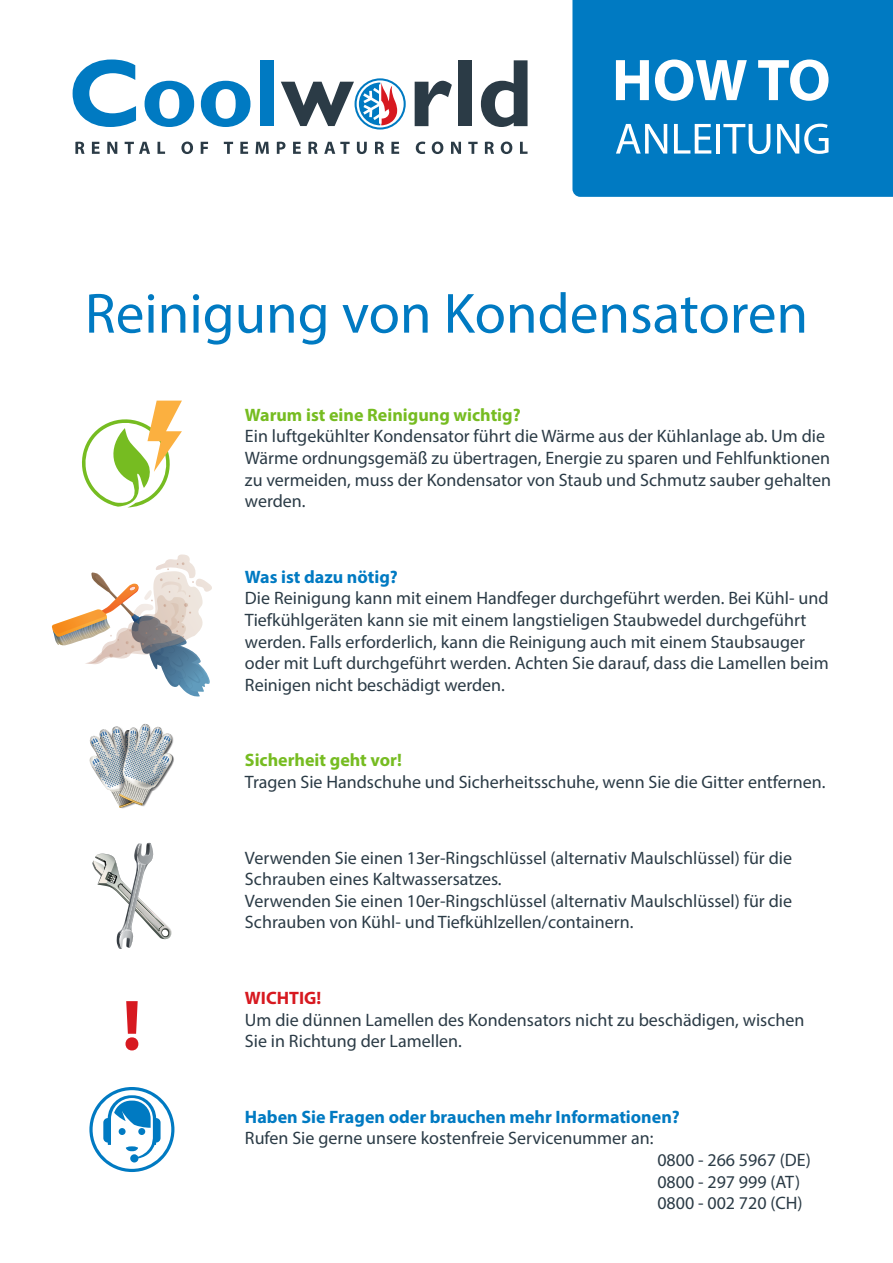
<style>
.page{position:relative;width:893px;height:1263px;background:#fff}
.page>*{position:absolute;margin:0;border:0;box-sizing:border-box;transform-origin:0 0}
.t1{font:57px "Myriad Pro";color:#007ac2}
.t2{font:18px/21.6px "Myriad Pro";color:#2b3b46}
.t3{font:700 18px "Myriad Pro";color:#007ac2}
.t4{font:700 18px "Myriad Pro";color:#76bc21}
.t5{font:700 18px "Myriad Pro";color:#d71920}
</style>
<div class="page">
<div style="left:572px;top:0;width:321px;height:197px;background:#007ac2"></div>
<svg style="left:616px;top:60px;width:33px;height:40px"></svg>
<svg style="left:655px;top:60px;width:92px;height:41px"></svg>
<svg style="left:758px;top:60px;width:70px;height:41px"></svg>
<svg style="left:73px;top:60px;width:63px;height:67px"></svg>
<svg style="left:145px;top:81px;width:49px;height:46px"></svg>
<svg style="left:201px;top:81px;width:49px;height:46px"></svg>
<div style="left:260px;top:60px;width:14px;height:66px;background:#007ac2"></div>
<svg style="left:281px;top:78px;width:125px;height:52px"></svg>
<svg style="left:415px;top:81px;width:37px;height:45px"></svg>
<div style="left:458px;top:60px;width:14px;height:66px;background:#2b3b46"></div>
<svg style="left:481px;top:60px;width:46px;height:67px"></svg>
<svg style="left:75px;top:142px;width:10px;height:12px"></svg>
<svg style="left:92px;top:142px;width:8px;height:12px"></svg>
<svg style="left:107px;top:142px;width:10px;height:12px"></svg>
<svg style="left:125px;top:142px;width:25px;height:12px"></svg>
<svg style="left:158px;top:142px;width:7px;height:12px"></svg>
<svg style="left:181px;top:142px;width:12px;height:12px"></svg>
<svg style="left:201px;top:142px;width:7px;height:12px"></svg>
<svg style="left:224px;top:142px;width:9px;height:12px"></svg>
<svg style="left:240px;top:142px;width:8px;height:12px"></svg>
<svg style="left:256px;top:142px;width:13px;height:12px"></svg>
<svg style="left:277px;top:142px;width:8px;height:12px"></svg>
<svg style="left:293px;top:142px;width:8px;height:12px"></svg>
<svg style="left:308px;top:142px;width:10px;height:12px"></svg>
<svg style="left:324px;top:142px;width:26px;height:12px"></svg>
<svg style="left:357px;top:142px;width:10px;height:12px"></svg>
<svg style="left:375px;top:142px;width:9px;height:12px"></svg>
<svg style="left:391px;top:142px;width:8px;height:12px"></svg>
<svg style="left:416px;top:142px;width:9px;height:12px"></svg>
<svg style="left:432px;top:142px;width:11px;height:12px"></svg>
<svg style="left:451px;top:142px;width:10px;height:12px"></svg>
<svg style="left:468px;top:142px;width:10px;height:12px"></svg>
<svg style="left:485px;top:142px;width:9px;height:12px"></svg>
<svg style="left:501px;top:142px;width:11px;height:12px"></svg>
<svg style="left:520px;top:142px;width:7px;height:12px"></svg>
<svg style="left:52px;top:554px;width:160px;height:143px"></svg>
<svg style="left:82px;top:401px;width:100px;height:106px"></svg>
<svg style="left:89px;top:1087px;width:85px;height:85px"></svg>
<div style="left:93px;top:1090px;width:78px;height:79px;background:#fff;border-radius:50%"></div>
<svg style="left:103px;top:1095px;width:58px;height:67px"></svg>
<svg style="left:125px;top:1001px;width:13px;height:49px"></svg>
<svg style="left:92px;top:843px;width:80px;height:106px"></svg>
<svg style="left:89px;top:724px;width:85px;height:85px"></svg>
<svg style="left:616px;top:124px;width:51px;height:30px"></svg>
<svg style="left:674px;top:124px;width:37px;height:30px"></svg>
<hr style="left:716px;top:124px;width:4px;height:30px;background:#fff">
<svg style="left:723px;top:124px;width:47px;height:30px"></svg>
<svg style="left:777px;top:124px;width:51px;height:30px"></svg>
<h1 class="t1" style="left:85px;top:278px;width:725px">Reinigung von Kondensatoren</h1>
<p class="t4" style="left:245px;top:403px;width:277px">Warum ist eine Reinigung wichtig?</p>
<p class="t2" style="left:245px;top:425px;width:588px">Ein luftgekühlter Kondensator führt die Wärme aus der Kühlanlage ab. Um die Wärme ordnungsgemäß zu übertragen, Energie zu sparen und Fehlfunktionen zu vermeiden, muss der Kondensator von Staub und Schmutz sauber gehalten werden.</p>
<p class="t3" style="left:245px;top:565px;width:154px">Was ist dazu nötig?</p>
<p class="t2" style="left:245px;top:587px;width:585px">Die Reinigung kann mit einem Handfeger durchgeführt werden. Bei Kühl- und Tiefkühlgeräten kann sie mit einem langstieligen Staubwedel durchgeführt werden. Falls erforderlich, kann die Reinigung auch mit einem Staubsauger oder mit Luft durchgeführt werden. Achten Sie darauf, dass die Lamellen beim Reinigen nicht beschädigt werden.</p>
<p class="t4" style="left:245px;top:748px;width:158px">Sicherheit geht vor!</p>
<p class="t2" style="left:245px;top:771px;width:582px">Tragen Sie Handschuhe und Sicherheitsschuhe, wenn Sie die Gitter entfernen.</p>
<p class="t2" style="left:245px;top:846px;width:549px">Verwenden Sie einen 13er-Ringschlüssel (alternativ Maulschlüssel) für die Schrauben eines Kaltwassersatzes.<br>Verwenden Sie einen 10er-Ringschlüssel (alternativ Maulschlüssel) für die Schrauben von Kühl- und Tiefkühlzellen/containern.</p>
<p class="t5" style="left:245px;top:986px;width:78px">WICHTIG!</p>
<p class="t2" style="left:245px;top:1008px;width:561px">Um die dünnen Lamellen des Kondensators nicht zu beschädigen, wischen<br>Sie in Richtung der Lamellen.</p>
<p class="t3" style="left:245px;top:1105px;width:436px">Haben Sie Fragen oder brauchen mehr Informationen?</p>
<p class="t2" style="left:245px;top:1127px;width:410px">Rufen Sie gerne unsere kostenfreie Servicenummer an:</p>
<p class="t2" style="left:657px;top:1149px;width:155px">0800 - 266 5967 (DE)<br>0800 - 297 999 (AT)<br>0800 - 002 720 (CH)</p>
</div>
